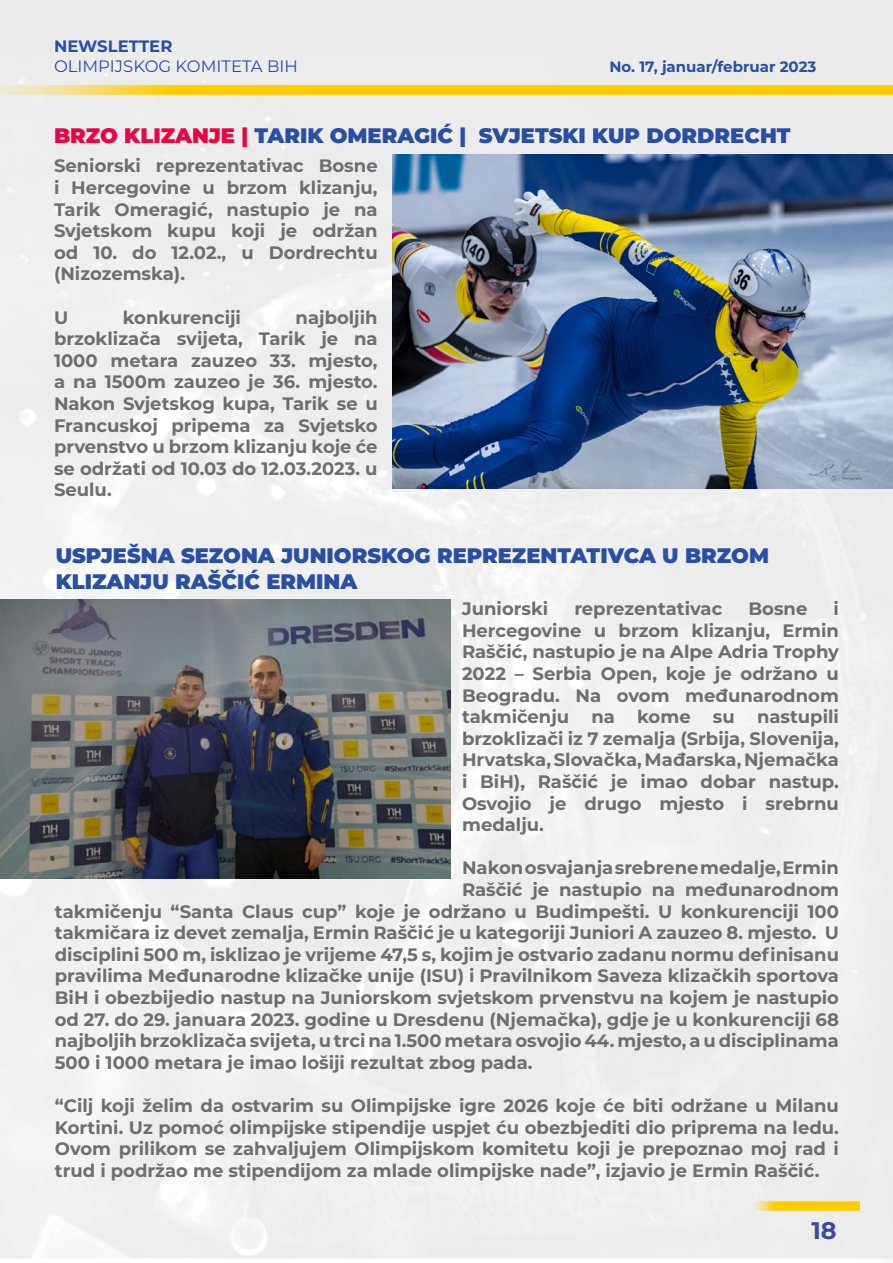
<style>
.page{position:relative;width:893px;height:1263px;background:#fff}
.page>*{position:absolute;margin:0;border:0;box-sizing:border-box;transform-origin:0 0}
.t1{font:700 24px "Montserrat Alternates";color:#3b499e}
.t2{font:900 21px/25.2px "Montserrat";color:#294ea2}
.t3{font:700 18px/21.6px "Montserrat";color:#6d6e71;text-align:justify}
.t4{font:16.5px "Montserrat";color:#294ea2}
.t5{font:700 16.5px "Montserrat";color:#294ea2}
.t6{font:700 15px "Montserrat";color:#294ea2}
.s1{color:#e90445}
</style>
<div class="page">
<img style="left:0;top:0;width:893px;height:1263px">
<img style="left:393px;top:155px;width:500px;height:333px">
<img style="left:0;top:599px;width:450px;height:280px">
<p class="t5" style="left:54px;top:34px;width:120px">NEWSLETTER</p>
<p class="t4" style="left:54px;top:55px;width:245px">OLIMPIJSKOG KOMITETA BIH</p>
<p class="t6" style="left:609px;top:56px;width:209px">No. 17, januar/februar 2023</p>
<p class="t2" style="left:54px;top:121px;width:738px"><span class="s1">BRZO KLIZANJE |</span> TARIK OMERAGIĆ | SVJETSKI KUP DORDRECHT</p>
<p class="t3" style="left:54px;top:154px;width:325px">Seniorski reprezentativac Bosne i Hercegovine u brzom klizanju, Tarik Omeragić, nastupio je na Svjetskom kupu koji je održan od 10. do 12.02., u Dordrechtu (Nizozemska).</p>
<p class="t3" style="left:54px;top:305px;width:16px">U</p>
<p class="t3" style="left:123px;top:305px;width:120px">konkurenciji</p>
<p class="t3" style="left:54px;top:305px;width:325px;text-indent:242px">najboljih brzoklizača svijeta, Tarik je na 1000 metara zauzeo 33. mjesto, a na 1500m zauzeo je 36. mjesto.<br>Nakon Svjetskog kupa, Tarik se u Francuskoj pripema za Svjetsko prvenstvo u brzom klizanju koje će se održati od 10.03 do 12.03.2023. u Seulu.</p>
<p class="t2" style="left:56px;top:542px;width:715px">USPJEŠNA SEZONA JUNIORSKOG REPREZENTATIVCA U BRZOM<br>KLIZANJU RAŠČIĆ ERMINA</p>
<p class="t3" style="left:462px;top:597px;width:88px">Juniorski</p>
<p class="t3" style="left:574px;top:597px;width:150px">reprezentativac</p>
<p class="t3" style="left:748px;top:597px;width:61px">Bosne</p>
<p class="t3" style="left:462px;top:597px;width:378px;text-indent:372px">i Hercegovine u brzom klizanju, Ermin Raščić, nastupio je na Alpe Adria Trophy 2022 – Serbia Open, koje je održano u Beogradu. Na ovom međunarodnom takmičenju na kome su nastupili brzoklizači iz 7 zemalja (Srbija, Slovenija, Hrvatska, Slovačka, Mađarska, Njemačka i BiH), Raščić je imao dobar nastup.<br>Osvojio je drugo mjesto i srebrnu medalju.</p>
<p class="t3" style="left:462px;top:856px;width:378px">Nakon osvajanja srebrene medalje, Ermin</p>
<p class="t3" style="left:462px;top:878px;width:378px">Raščić je nastupio na međunarodnom</p>
<p class="t3" style="left:55px;top:899px;width:786px">takmičenju “Santa Claus cup” koje je održano u Budimpešti. U konkurenciji 100</p>
<p class="t3" style="left:55px;top:921px;width:786px">takmičara iz devet zemalja, Ermin Raščić je u kategoriji Juniori A zauzeo 8. mjesto. U</p>
<p class="t3" style="left:55px;top:943px;width:786px">disciplini 500 m, isklizao je vrijeme 47,5 s, kojim je ostvario zadanu normu definisanu</p>
<p class="t3" style="left:55px;top:964px;width:786px">pravilima Međunarodne klizačke unije (ISU) i Pravilnikom Saveza klizačkih sportova</p>
<p class="t3" style="left:55px;top:986px;width:786px">BiH i obezbijedio nastup na Juniorskom svjetskom prvenstvu na kojem je nastupio</p>
<p class="t3" style="left:55px;top:1007px;width:786px">od 27. do 29. januara 2023. godine u Dresdenu (Njemačka), gdje je u konkurenciji 68</p>
<p class="t3" style="left:55px;top:1029px;width:786px">najboljih brzoklizača svijeta, u trci na 1.500 metara osvojio 44. mjesto, a u disciplinama</p>
<p class="t3" style="left:55px;top:1051px;width:479px">500 i 1000 metara je imao lošiji rezultat zbog pada.</p>
<p class="t3" style="left:55px;top:1094px;width:786px">“Cilj koji želim da ostvarim su Olimpijske igre 2026 koje će biti održane u Milanu Kortini. Uz pomoć olimpijske stipendije uspjet ću obezbjediti dio priprema na ledu.<br>Ovom prilikom se zahvaljujem Olimpijskom komitetu koji je prepoznao moj rad i trud i podržao me stipendijom za mlade olimpijske nade”, izjavio je Ermin Raščić.</p>
<h1 class="t1" style="left:811px;top:1213px;width:27px">18</h1>
</div>
